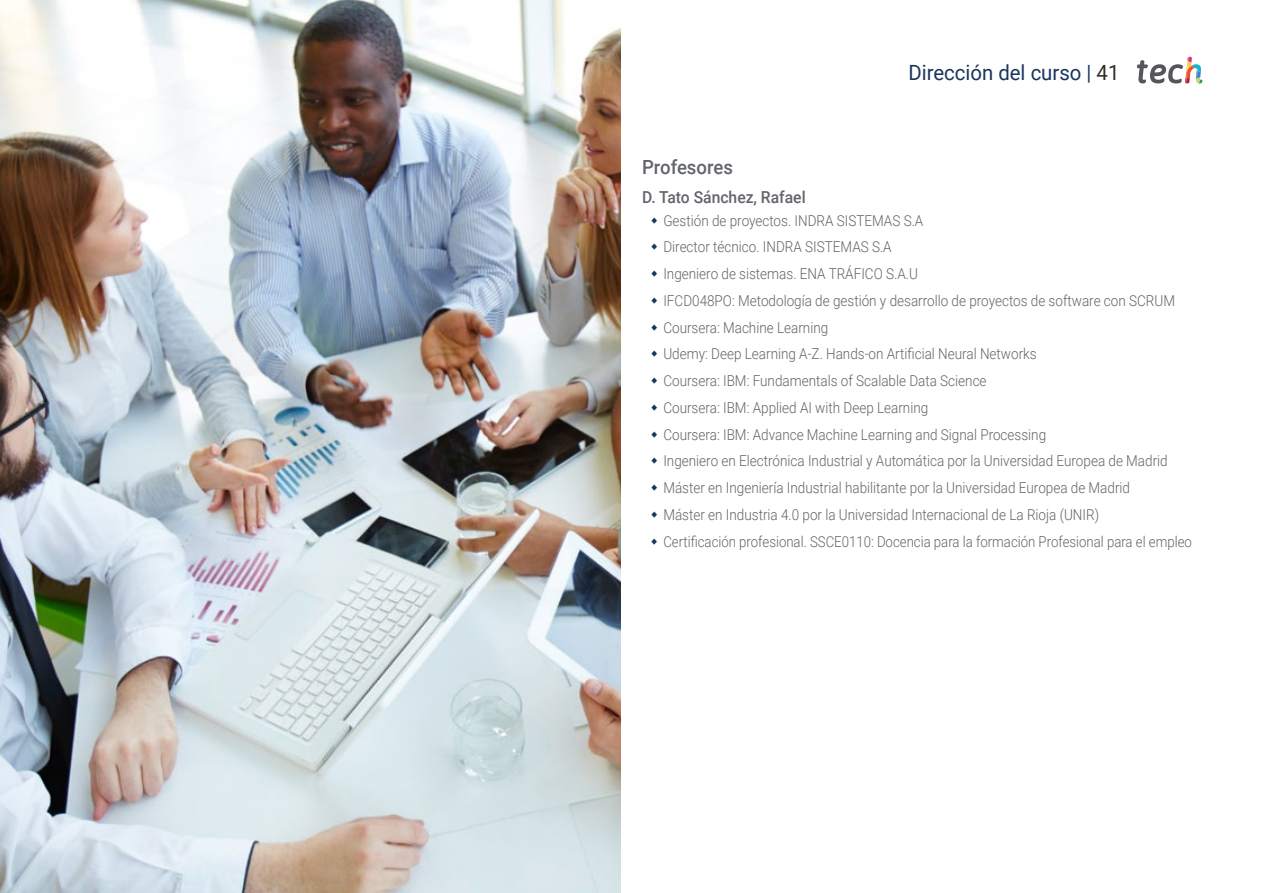
<style>
.page{position:relative;width:1263px;height:893px;background:#fff}
.page>*{position:absolute;margin:0;border:0;box-sizing:border-box;transform-origin:0 0}
.t1{font:21px "Roboto";color:#1a355c}
.t2{font:500 19.5px "Roboto";color:#61646a;scale:.95 1}
.t3{font:500 16.5px "Roboto";color:#61646a;scale:.95 1}
.t4{font:300 15px/26.7px "Roboto";color:#61646a;scale:.9 1}
.s1{color:#312e20}
</style>
<div class="page">
<svg style="left:1137px;top:57px;width:65px;height:27px"></svg>
<img style="left:0;top:0;width:621px;height:893px">
<h2 class="t2" style="left:642px;top:154px;width:97px">Profesores</h2>
<h1 class="t1" style="left:908px;top:57px;width:213px">Dirección del curso | <span class="s1">41</span></h1>
<p class="t3" style="left:642px;top:186px;width:174px">D. Tato Sánchez, Rafael</p>
<p class="t4" style="left:663px;top:206px;width:589px">Gestión de proyectos. INDRA SISTEMAS S.A<br>Director técnico. INDRA SISTEMAS S.A<br>Ingeniero de sistemas. ENA TRÁFICO S.A.U<br>IFCD048PO: Metodología de gestión y desarrollo de proyectos de software con SCRUM Coursera: Machine Learning<br>Udemy: Deep Learning A-Z. Hands-on Artificial Neural Networks<br>Coursera: IBM: Fundamentals of Scalable Data Science<br>Coursera: IBM: Applied AI with Deep Learning<br>Coursera: IBM: Advance Machine Learning and Signal Processing<br>Ingeniero en Electrónica Industrial y Automática por la Universidad Europea de Madrid Máster en Ingeniería Industrial habilitante por la Universidad Europea de Madrid<br>Máster en Industria 4.0 por la Universidad Internacional de La Rioja (UNIR)<br>Certificación profesional. SSCE0110: Docencia para la formación Profesional para el empleo</p>
</div>
